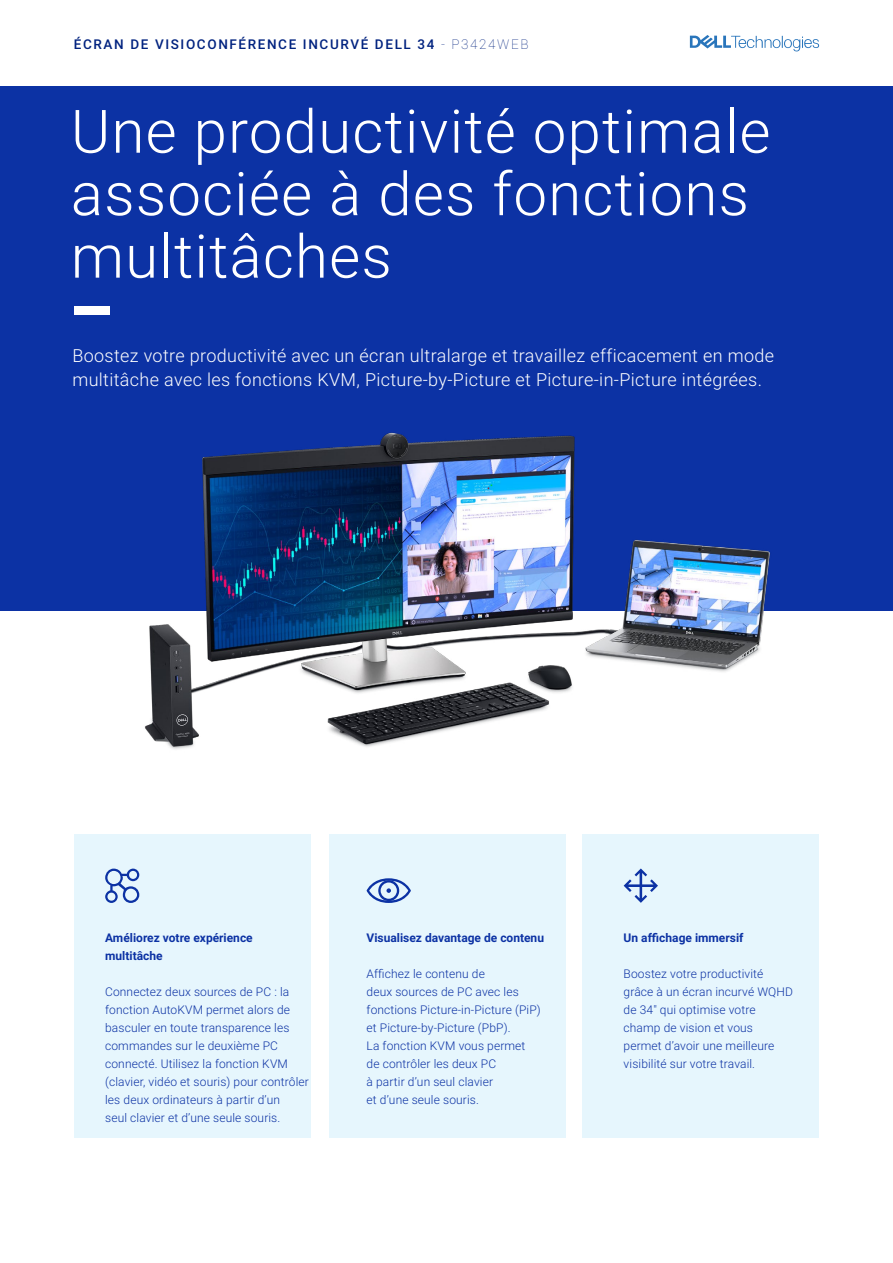
<style>
.page{position:relative;width:893px;height:1263px;background:#fff}
.page>*{position:absolute;margin:0;border:0;box-sizing:border-box;transform-origin:0 0}
.t1{font:300 60px/62.4px "Roboto";letter-spacing:.02em;color:#fff}
.t2{font:300 18px/24px "Roboto";letter-spacing:.02em;color:#fff}
.t3{font:500 13.5px "Roboto";letter-spacing:.12em;color:#00227f}
.t4{font:300 12px/18px "Roboto";letter-spacing:.01em;color:#0c32a4}
.t5{font:700 12px/18px "Roboto";color:#0c32a4}
.s1{font-weight:100}
</style>
<div class="page">
<div style="left:0;top:86px;width:893px;height:525px;background:#0c32a4"></div>
<div style="left:74px;top:306px;width:36px;height:8px;background:#fff"></div>
<svg style="left:690px;top:35px;width:129px;height:16px"></svg>
<img style="left:144px;top:432px;width:627px;height:317px">
<div style="left:583px;top:834px;width:236px;height:304px;background:#e6f6fd"></div>
<div style="left:74px;top:834px;width:236px;height:304px;background:#e6f6fd"></div>
<div style="left:329px;top:834px;width:236px;height:304px;background:#e6f6fd"></div>
<svg style="left:105px;top:868px;width:34px;height:35px"></svg>
<svg style="left:367px;top:878px;width:44px;height:25px"></svg>
<svg style="left:624px;top:868px;width:34px;height:35px"></svg>
<p class="t3" style="left:74px;top:35px;width:456px">ÉCRAN DE VISIOCONFÉRENCE INCURVÉ DELL 34 <span class="s1">- P3424WEB</span></p>
<h1 class="t1" style="left:71px;top:98px;width:701px">Une productivité optimale associée à des fonctions multitâches</h1>
<h2 class="t2" style="left:72px;top:343px;width:703px">Boostez votre productivité avec un écran ultralarge et travaillez efficacement en mode multitâche avec les fonctions KVM, Picture-by-Picture et Picture-in-Picture intégrées.</h2>
<p class="t5" style="left:105px;top:928px;width:149px">Améliorez votre expérience multitâche</p>
<p class="t4" style="left:105px;top:982px;width:205px">Connectez deux sources de PC : la fonction AutoKVM permet alors de basculer en toute transparence les commandes sur le deuxième PC connecté. Utilisez la fonction KVM (clavier, vidéo et souris) pour contrôler les deux ordinateurs à partir d’un<br>seul clavier et d’une seule souris.</p>
<p class="t5" style="left:367px;top:928px;width:179px">Visualisez davantage de contenu</p>
<p class="t4" style="left:367px;top:964px;width:176px">Affichez le contenu de<br>deux sources de PC avec les fonctions Picture-in-Picture (PiP) et Picture-by-Picture (PbP).<br>La fonction KVM vous permet de contrôler les deux PC<br>à partir d’un seul clavier<br>et d’une seule souris.</p>
<p class="t5" style="left:624px;top:928px;width:121px">Un affichage immersif</p>
<p class="t4" style="left:624px;top:964px;width:171px">Boostez votre productivité grâce à un écran incurvé WQHD de 34" qui optimise votre champ de vision et vous permet d’avoir une meilleure visibilité sur votre travail.</p>
</div>
